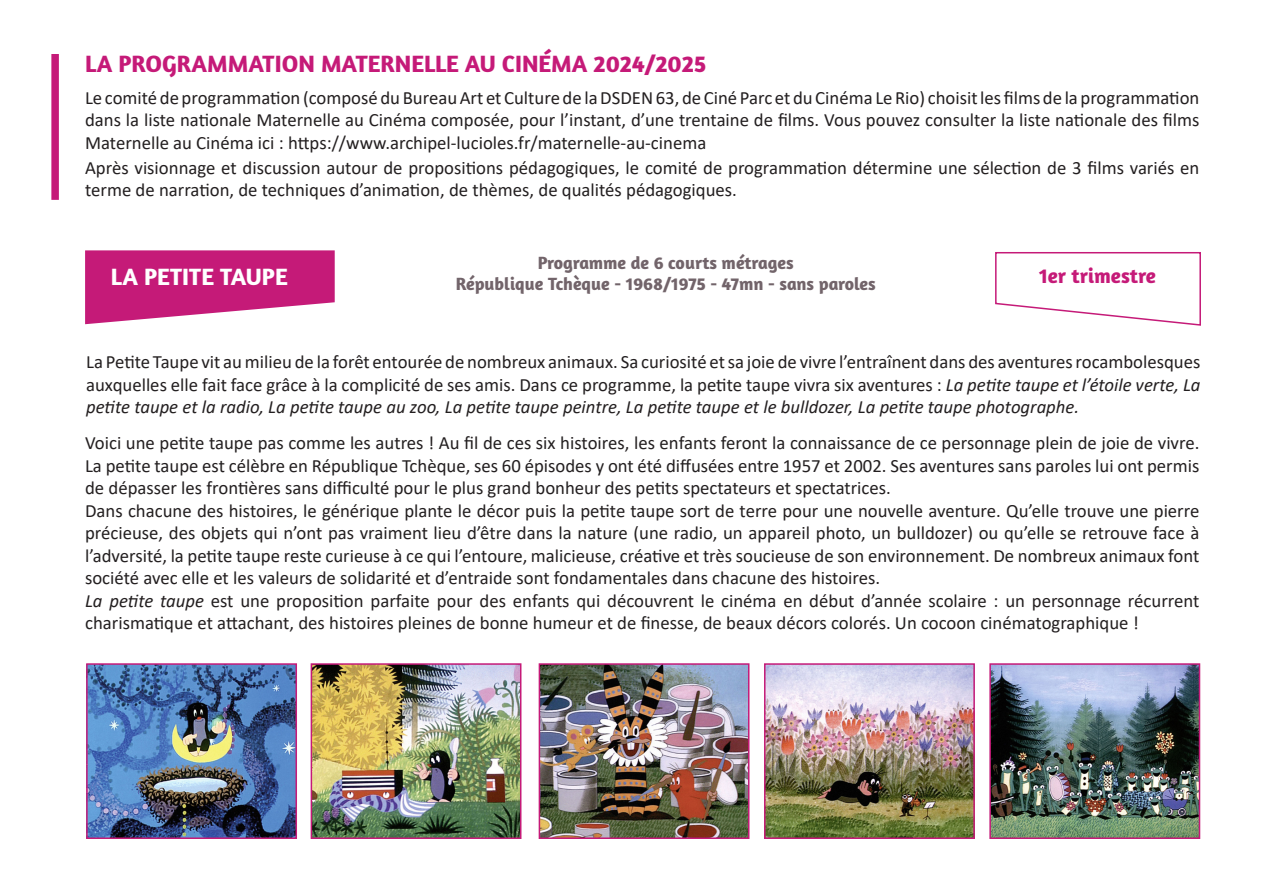
<style>
.page{position:relative;width:1263px;height:893px;background:#fff}
.page>*{position:absolute;margin:0;border:0;box-sizing:border-box;transform-origin:0 0}
.t1{font:700 24px "Amaranth";color:#c51a78}
.t2{font:700 24px "Amaranth";color:#fff}
.t3{font:700 21px "Amaranth";color:#c51a78}
.t4{font:18.75px/22.5px "Calibri";color:#231f20;text-align:justify}
.t5{font:700 18px "Amaranth";color:#72646a}
.s1{font-style:italic}
</style>
<div class="page">
<div style="left:51px;top:54px;width:8px;height:146px;background:#c51a78"></div>
<svg style="left:85px;top:250px;width:250px;height:74px;background:#cd3c8c"></svg>
<svg style="left:995px;top:252px;width:206px;height:74px"></svg>
<img style="left:89px;top:666px;width:205px;height:170px">
<div style="left:86px;top:663px;width:211px;height:176px;border:2px solid #c51a78"></div>
<img style="left:314px;top:666px;width:204px;height:170px">
<div style="left:311px;top:663px;width:210px;height:176px;border:2px solid #c51a78"></div>
<img style="left:542px;top:666px;width:204px;height:170px">
<div style="left:539px;top:663px;width:210px;height:176px;border:2px solid #c51a78"></div>
<img style="left:767px;top:666px;width:205px;height:170px">
<div style="left:764px;top:663px;width:211px;height:176px;border:2px solid #c51a78"></div>
<img style="left:992px;top:666px;width:205px;height:170px">
<div style="left:989px;top:663px;width:211px;height:176px;border:2px solid #c51a78"></div>
<p class="t1" style="left:85px;top:49px;width:623px">LA PROGRAMMATION MATERNELLE AU CINÉMA 2024/2025</p>
<p class="t4" style="left:85px;top:86px;width:1116px">Le comité de programmation (composé du Bureau Art et Culture de la DSDEN 63, de Ciné Parc et du Cinéma Le Rio) choisit les films de la programmation dans la liste nationale Maternelle au Cinéma composée, pour l’instant, d’une trentaine de films. Vous pouvez consulter la liste nationale des films Maternelle au Cinéma ici : https://www.archipel-lucioles.fr/maternelle-au-cinema</p>
<p class="t4" style="left:85px;top:156px;width:1116px">Après visionnage et discussion autour de propositions pédagogiques, le comité de programmation détermine une sélection de 3 films variés en terme de narration, de techniques d’animation, de thèmes, de qualités pédagogiques.</p>
<p class="t5" style="left:538px;top:251px;width:258px">Programme de 6 courts métrages</p>
<p class="t5" style="left:456px;top:273px;width:422px">République Tchèque - 1968/1975 - 47mn - sans paroles</p>
<p class="t2" style="left:111px;top:262px;width:178px">LA PETITE TAUPE</p>
<p class="t3" style="left:1039px;top:263px;width:118px">1er trimestre</p>
<p class="t4" style="left:86px;top:350px;width:1116px">La Petite Taupe vit au milieu de la forêt entourée de nombreux animaux. Sa curiosité et sa joie de vivre l’entraînent dans des aventures rocambolesques auxquelles elle fait face grâce à la complicité de ses amis. Dans ce programme, la petite taupe vivra six aventures : <span class="s1">La petite taupe et l’étoile verte, La petite taupe et la radio, La petite taupe au zoo, La petite taupe peintre, La petite taupe et le bulldozer, La petite taupe photographe.</span></p>
<p class="t4" style="left:85px;top:431px;width:1116px">Voici une petite taupe pas comme les autres ! Au fil de ces six histoires, les enfants feront la connaissance de ce personnage plein de joie de vivre.<br>La petite taupe est célèbre en République Tchèque, ses 60 épisodes y ont été diffusées entre 1957 et 2002. Ses aventures sans paroles lui ont permis de dépasser les frontières sans difficulté pour le plus grand bonheur des petits spectateurs et spectatrices.</p>
<p class="t4" style="left:85px;top:499px;width:1116px">Dans chacune des histoires, le générique plante le décor puis la petite taupe sort de terre pour une nouvelle aventure. Qu’elle trouve une pierre précieuse, des objets qui n’ont pas vraiment lieu d’être dans la nature (une radio, un appareil photo, un bulldozer) ou qu’elle se retrouve face à l’adversité, la petite taupe reste curieuse à ce qui l’entoure, malicieuse, créative et très soucieuse de son environnement. De nombreux animaux font société avec elle et les valeurs de solidarité et d’entraide sont fondamentales dans chacune des histoires.</p>
<p class="t4" style="left:85px;top:589px;width:1116px"><span class="s1">La petite taupe</span> est une proposition parfaite pour des enfants qui découvrent le cinéma en début d’année scolaire : un personnage récurrent charismatique et attachant, des histoires pleines de bonne humeur et de finesse, de beaux décors colorés. Un cocoon cinématographique !</p>
</div>
